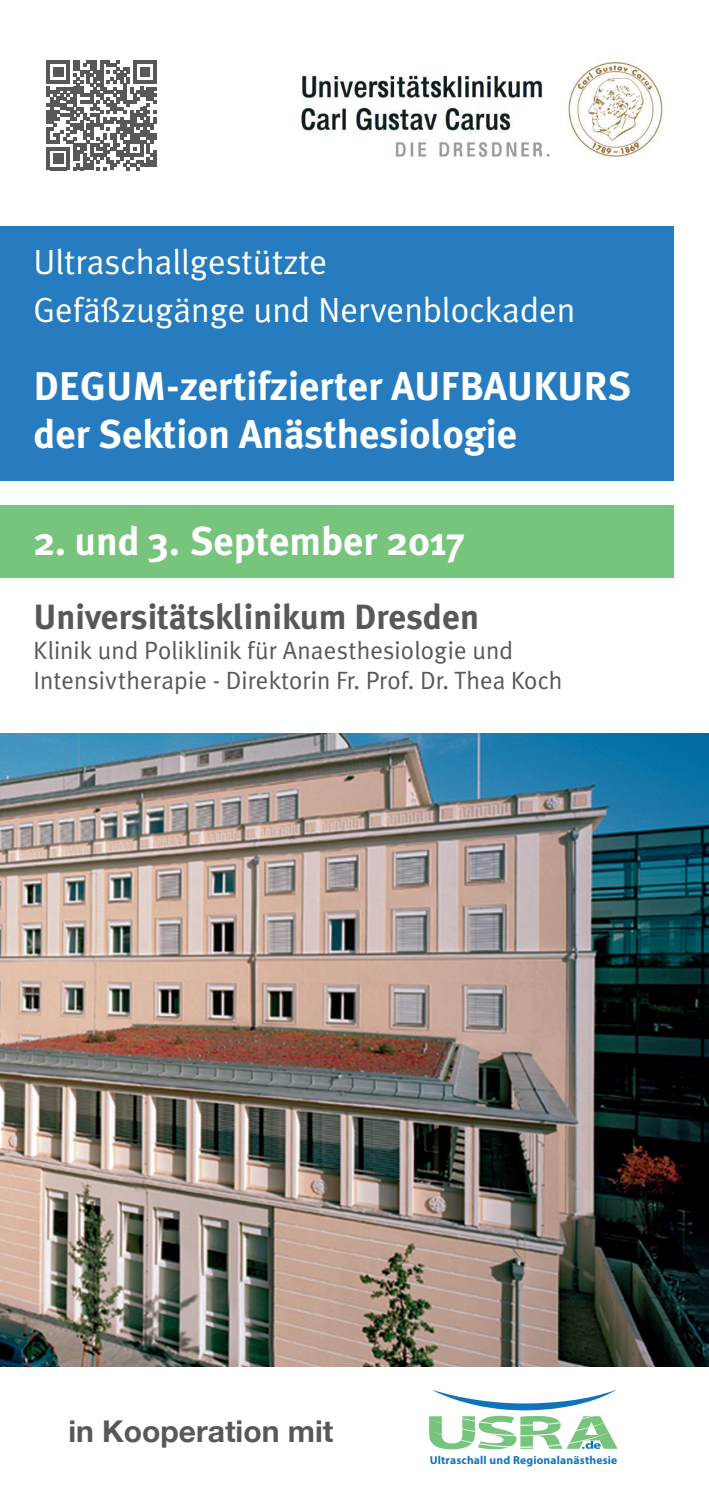
<style>
.page{position:relative;width:709px;height:1489px;background:#fff}
.page>*{position:absolute;margin:0;border:0;box-sizing:border-box;transform-origin:0 0}
.t1{font:700 40px/48px "Meta Plus";color:#fff}
.t2{font:35px/48px "Meta Plus Normal";color:#fff}
.t3{font:700 35px "Meta Plus";color:#57585a}
.t4{font:700 30px "Helvetica Neue";color:#57585a}
.t5{font:25px/30px "Meta Plus Normal";color:#57585a}
.t6{font:700 11.5px "Myriad Pro";letter-spacing:.015em;color:#1074bc}
</style>
<div class="page">
<svg style="left:47px;top:60px;width:110px;height:110px"></svg>
<svg style="left:429px;top:1389px;width:188px;height:60px"></svg>
<img style="left:301px;top:62px;width:362px;height:95px">
<div style="left:0;top:226px;width:673px;height:255px;background:#267cbf"></div>
<div style="left:0;top:505px;width:673px;height:73px;background:#77c47d"></div>
<img style="left:0;top:733px;width:709px;height:632px">
<h2 class="t2" style="left:33px;top:237px;width:543px">Ultraschallgestützte<br>Gefäßzugänge und Nervenblockaden</h2>
<h1 class="t1" style="left:33px;top:361px;width:599px">DEGUM-zertifzierter AUFBAUKURS der Sektion Anästhesiologie</h1>
<h1 class="t1" style="left:33px;top:517px;width:432px">2. und 3. September 2017</h1>
<h2 class="t3" style="left:33px;top:597px;width:447px">Universitätsklinikum Dresden</h2>
<p class="t5" style="left:33px;top:635px;width:530px">Klinik und Poliklinik für Anaesthesiologie und<br>Intensivtherapie - Direktorin Fr. Prof. Dr. Thea Koch</p>
<p class="t4" style="left:68px;top:1407px;width:266px">in Kooperation mit</p>
<p class="t6" style="left:430px;top:1451px;width:189px">Ultraschall und Regionalanästhesie</p>
</div>
